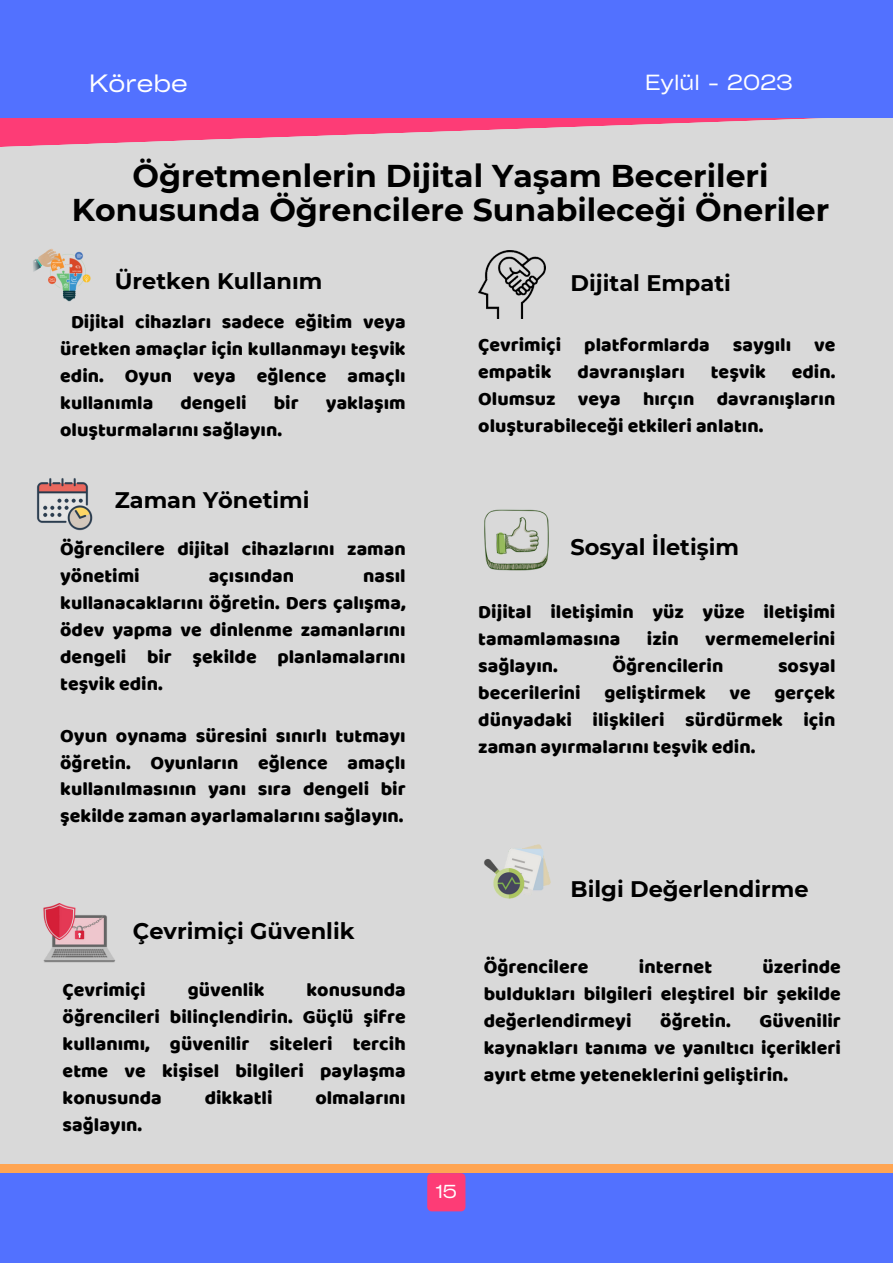
<style>
.page{position:relative;width:893px;height:1264px;background:#fff}
.page>*{position:absolute;margin:0;border:0;box-sizing:border-box;transform-origin:0 0}
.t1{font:700 31.5px/33.8px "Montserrat";color:#000;text-align:center}
.t2{font:expanded 24px "Cy Grotesk";color:#fff}
.t3{font:700 22.5px "Montserrat";color:#000}
.t4{font:expanded 21px "Cy Grotesk";color:#fff}
.t5{font:19.5px/27px "Baloo";color:#000;text-align:justify}
.t6{font:expanded 18px "Cy Grotesk";color:#fff}
</style>
<div class="page">
<div style="left:0;top:0;width:892px;height:1262px;background:#d9d9d9"></div>
<svg style="left:0;top:118px;width:820px;height:29px"></svg>
<div style="left:0;top:0;width:892px;height:118px;background:#5271ff"></div>
<div style="left:0;top:1164px;width:892px;height:98px;background:#ffa552"></div>
<div style="left:0;top:1173px;width:892px;height:89px;background:#5271ff"></div>
<div style="left:427px;top:1173px;width:38px;height:38px;background:#fd3c76;border-radius:4px"></div>
<img style="left:33px;top:248px;width:58px;height:54px">
<img style="left:37px;top:478px;width:56px;height:53px">
<img style="left:43px;top:903px;width:72px;height:59px">
<img style="left:478px;top:251px;width:67px;height:67px">
<img style="left:484px;top:509px;width:65px;height:62px">
<img style="left:484px;top:844px;width:67px;height:55px">
<p class="t2" style="left:89px;top:68px;width:100px">Körebe</p>
<p class="t4" style="left:645px;top:69px;width:149px">Eylül - 2023</p>
<p class="t1" style="left:72px;top:159px;width:758px">Öğretmenlerin Dijital Yaşam Becerileri<br>Konusunda Öğrencilere Sunabileceği Öneriler</p>
<p class="t3" style="left:115px;top:267px;width:209px">Üretken Kullanım</p>
<p class="t5" style="left:60px;top:308px;width:347px;text-indent:11px">Dijital cihazları sadece eğitim veya üretken amaçlar için kullanmayı teşvik edin. Oyun veya eğlence amaçlı kullanımla</p>
<p class="t5" style="left:180px;top:389px;width:68px">dengeli</p>
<p class="t5" style="left:274px;top:389px;width:26px">bir</p>
<p class="t5" style="left:326px;top:389px;width:81px">yaklaşım</p>
<p class="t5" style="left:60px;top:416px;width:223px">oluşturmalarını sağlayın.</p>
<p class="t3" style="left:115px;top:486px;width:193px">Zaman Yönetimi</p>
<p class="t5" style="left:60px;top:534px;width:347px">Öğrencilere dijital cihazlarını zaman yönetimi</p>
<p class="t5" style="left:60px;top:561px;width:347px;text-indent:303px">nasıl kullanacaklarını öğretin. Ders çalışma, ödev yapma ve dinlenme zamanlarını dengeli bir şekilde planlamalarını teşvik edin.</p>
<p class="t5" style="left:209px;top:561px;width:87px">açısından</p>
<p class="t5" style="left:60px;top:721px;width:347px">Oyun oynama süresini sınırlı tutmayı öğretin. Oyunların eğlence amaçlı kullanılmasının yanı sıra dengeli bir şekilde zaman ayarlamalarını sağlayın.</p>
<p class="t3" style="left:133px;top:917px;width:223px">Çevrimiçi Güvenlik</p>
<p class="t5" style="left:63px;top:975px;width:85px">Çevrimiçi</p>
<p class="t5" style="left:188px;top:975px;width:78px">güvenlik</p>
<p class="t5" style="left:63px;top:975px;width:344px;text-indent:244px">konusunda öğrencileri bilinçlendirin. Güçlü şifre kullanımı, güvenilir siteleri tercih etme ve kişisel bilgileri paylaşma konusunda</p>
<p class="t5" style="left:205px;top:1083px;width:69px">dikkatli</p>
<p class="t5" style="left:315px;top:1083px;width:92px">olmalarını</p>
<p class="t5" style="left:63px;top:1110px;width:81px">sağlayın.</p>
<p class="t3" style="left:570px;top:269px;width:159px">Dijital Empati</p>
<p class="t5" style="left:478px;top:331px;width:358px">Çevrimiçi platformlarda saygılı ve empatik</p>
<p class="t5" style="left:478px;top:358px;width:358px;text-indent:313px">edin.<br>Olumsuz veya hırçın davranışların oluşturabileceği etkileri anlatın.</p>
<p class="t5" style="left:577px;top:358px;width:109px">davranışları</p>
<p class="t5" style="left:710px;top:358px;width:56px">teşvik</p>
<p class="t3" style="left:570px;top:533px;width:170px">Sosyal İletişim</p>
<p class="t5" style="left:478px;top:597px;width:358px">Dijital iletişimin yüz yüze iletişimi tamamlamasına</p>
<p class="t5" style="left:647px;top:624px;width:33px">izin</p>
<p class="t5" style="left:705px;top:624px;width:132px">vermemelerini</p>
<p class="t5" style="left:478px;top:651px;width:81px">sağlayın.</p>
<p class="t5" style="left:612px;top:651px;width:112px">Öğrencilerin</p>
<p class="t5" style="left:478px;top:651px;width:358px;text-indent:300px">sosyal becerilerini geliştirmek ve gerçek dünyadaki ilişkileri sürdürmek için zaman ayırmalarını teşvik edin.</p>
<p class="t3" style="left:570px;top:874px;width:240px">Bilgi Değerlendirme</p>
<p class="t5" style="left:484px;top:953px;width:106px">Öğrencilere</p>
<p class="t5" style="left:639px;top:953px;width:75px">internet</p>
<p class="t5" style="left:484px;top:953px;width:358px;text-indent:279px">üzerinde buldukları bilgileri eleştirel bir şekilde değerlendirmeyi</p>
<p class="t5" style="left:660px;top:1007px;width:72px">öğretin.</p>
<p class="t5" style="left:484px;top:1007px;width:358px;text-indent:276px">Güvenilir kaynakları tanıma ve yanıltıcı içerikleri ayırt etme yeteneklerini geliştirin.</p>
<p class="t6" style="left:436px;top:1179px;width:22px">15</p>
</div>
